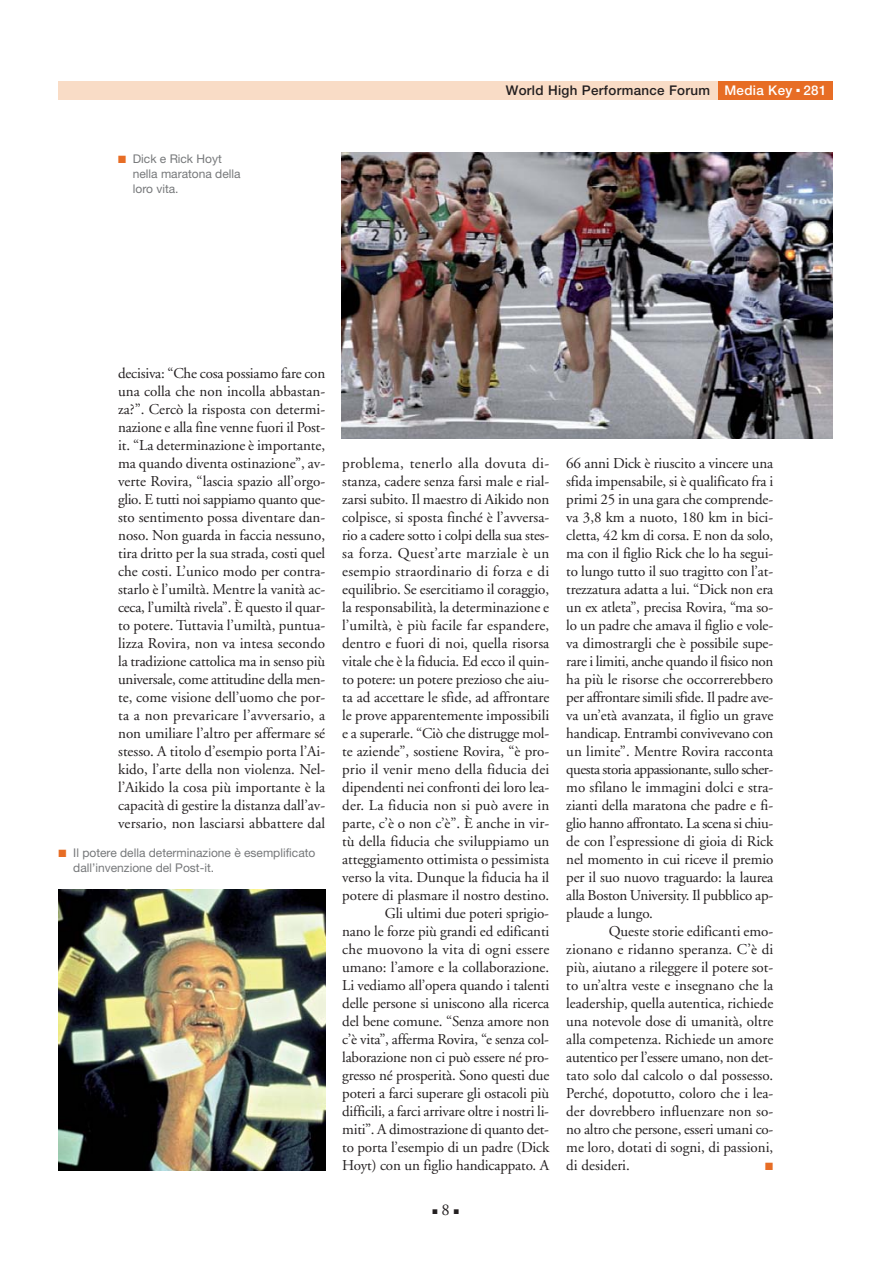
<style>
.page{position:relative;width:893px;height:1263px;background:#fff}
.page>*{position:absolute;margin:0;border:0;box-sizing:border-box;transform-origin:0 0}
.t1{font:16.5px "Adobe Garamond";color:#231f20}
.t2{font:15px/18px "Adobe Garamond";letter-spacing:-.005em;color:#231f20;text-align:justify}
.t3{font:500 13.35px "Helvetica Neue";letter-spacing:.025em;color:#231f20}
.t4{font:12px/15px "Helvetica Neue";color:#76787a}
.t5{font:10.5px "Zapf Dingbats";color:#e76d25}
.s1{color:#e76d25}
.s2{color:#fff}
</style>
<div class="page">
<img style="left:59px;top:889px;width:266px;height:281px">
<img style="left:341px;top:153px;width:491px;height:286px">
<div style="left:59px;top:81px;width:773px;height:19px;background:#f9dcc6"></div>
<div style="left:718px;top:81px;width:114px;height:19px;background:#e76d25"></div>
<p class="t4" style="left:133px;top:153px;width:109px;text-indent:-15px"><span class="s1">■</span> Dick e Rick Hoyt nella maratona della loro vita.</p>
<p class="t3" style="left:506px;top:85px;width:322px">World High Performance Forum <span class="s2">Media Key</span> <sup>■</sup> <span class="s2">281</span></p>
<p class="t2" style="left:118px;top:366px;width:208px">decisiva: “Che cosa possiamo fare con una colla che non incolla abbastan&shy;za?”. Cercò la risposta con determi&shy;nazione e alla fine venne fuori il Post&shy;it. “La determinazione è importante, ma quando diventa ostinazione”, av&shy;verte Rovira, “lascia spazio all’orgo&shy;glio. E tutti noi sappiamo quanto que&shy;sto sentimento possa diventare dan&shy;noso. Non guarda in faccia nessuno, tira dritto per la sua strada, costi quel che costi. L’unico modo per contra&shy;starlo è l’umiltà. Mentre la vanità ac&shy;ceca, l’umiltà rivela”. È questo il quar&shy;to potere. Tuttavia l’umiltà, puntua&shy;lizza Rovira, non va intesa secondo la tradizione cattolica ma in senso più universale, come attitudine della men&shy;te, come visione dell’uomo che por&shy;ta a non prevaricare l’avversario, a non umiliare l’altro per affermare sé stesso. A titolo d’esempio porta l’Ai&shy;kido, l’arte della non violenza. Nel&shy;l’Aikido la cosa più importante è la capacità di gestire la distanza dall’av&shy;versario, non lasciarsi abbattere dal</p>
<p class="t4" style="left:73px;top:846px;width:244px;text-indent:-15px"><span class="s1">■</span> Il potere della determinazione è esemplificato dall’invenzione del Post-it.</p>
<p class="t2" style="left:342px;top:456px;width:209px;text-align:right">problema, tenerlo alla dovuta di&shy;stanza, cadere senza farsi male e rial&shy;zarsi subito. Il maestro di Aikido non colpisce, si sposta finché è l’avversa&shy;rio a cadere sotto i colpi della sua stes&shy;sa forza. Quest’arte marziale è un esempio straordinario di forza e di equilibrio. Se esercitiamo il coraggio, la responsabilità, la determinazione e l’umiltà, è più facile far espandere, dentro e fuori di noi, quella risorsa vitale che è la fiducia. Ed ecco il quin&shy;to potere: un potere prezioso che aiu&shy;ta ad accettare le sfide, ad affrontare le prove apparentemente impossibili e a superarle. “Ciò che distrugge mol&shy;te aziende”, sostiene Rovira, “è pro&shy;prio il venir meno della fiducia dei dipendenti nei confronti dei loro lea&shy;der. La fiducia non si può avere in parte, c’è o non c’è”. È anche in vir&shy;tù della fiducia che sviluppiamo un atteggiamento ottimista o pessimista verso la vita. Dunque la fiducia ha il potere di plasmare il nostro destino.<br>Gli ultimi due poteri sprigio-<br>nano le forze più grandi ed edificanti che muovono la vita di ogni essere umano: l’amore e la collaborazione.<br>Li vediamo all’opera quando i talenti delle persone si uniscono alla ricerca del bene comune. “Senza amore non c’è vita”, afferma Rovira, “e senza col&shy;laborazione non ci può essere né pro&shy;gresso né prosperità. Sono questi due poteri a farci superare gli ostacoli più difficili, a farci arrivare oltre i nostri li&shy;miti”. A dimostrazione di quanto det&shy;to porta l’esempio di un padre (Dick Hoyt) con un figlio handicappato. A</p>
<p class="t2" style="left:566px;top:456px;width:208px">66 anni Dick è riuscito a vincere una sfida impensabile, si è qualificato fra i primi 25 in una gara che comprende&shy;va 3,8 km a nuoto, 180 km in bici&shy;cletta, 42 km di corsa. E non da solo, ma con il figlio Rick che lo ha segui&shy;to lungo tutto il suo tragitto con l’at&shy;trezzatura adatta a lui. “Dick non era un ex atleta”, precisa Rovira, “ma so&shy;lo un padre che amava il figlio e vole&shy;va dimostrargli che è possibile supe&shy;rare i limiti, anche quando il fisico non ha più le risorse che occorrerebbero per affrontare simili sfide. Il padre ave&shy;va un’età avanzata, il figlio un grave handicap. Entrambi convivevano con un limite”. Mentre Rovira racconta questa storia appassionante, sullo scher&shy;mo sfilano le immagini dolci e stra&shy;zianti della maratona che padre e fi&shy;glio hanno affrontato. La scena si chiu&shy;de con l’espressione di gioia di Rick nel momento in cui riceve il premio per il suo nuovo traguardo: la laurea alla Boston University. Il pubblico ap&shy;plaude a lungo.</p>
<p class="t2" style="left:566px;top:924px;width:208px;text-indent:43px">Queste storie edificanti emo&shy;zionano e ridanno speranza. C’è di più, aiutano a rileggere il potere sot&shy;to un’altra veste e insegnano che la leadership, quella autentica, richiede una notevole dose di umanità, oltre alla competenza. Richiede un amore autentico per l’essere umano, non det&shy;tato solo dal calcolo o dal possesso.<br>Perché, dopotutto, coloro che i lea&shy;der dovrebbero influenzare non so&shy;no altro che persone, esseri umani co&shy;me loro, dotati di sogni, di passioni, di desideri.</p>
<p class="t5" style="left:765px;top:1161px;width:9px">■</p>
<p class="t1" style="left:432px;top:1203px;width:28px">■8■</p>
</div>
